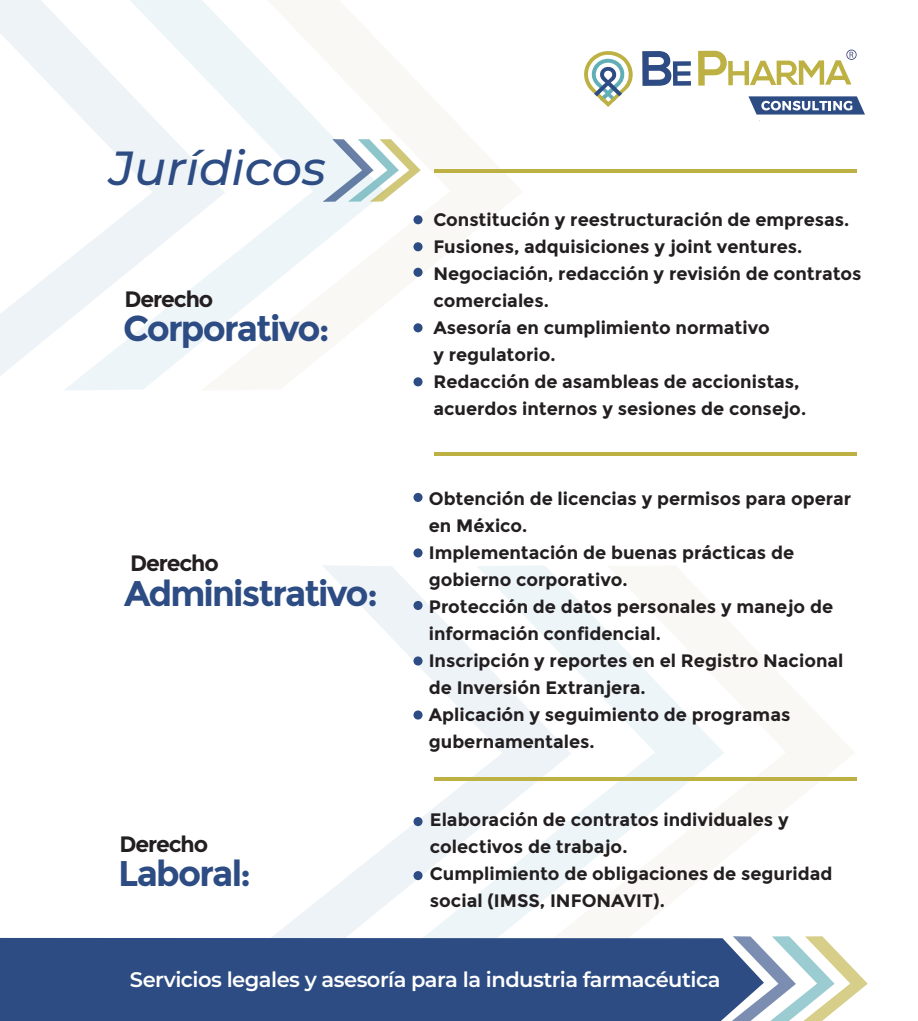
<style>
.page{position:relative;width:918px;height:1021px;background:#fff}
.page>*{position:absolute;margin:0;border:0;box-sizing:border-box;transform-origin:0 0}
.t1{font:italic 500 47.85px "Montserrat";color:#2d4c83}
.t2{font:700 35.7px "Montserrat";letter-spacing:-.05em;color:#2d4c83}
.t3{font:700 22.2px "Montserrat";letter-spacing:-.05em;color:#231f20}
.t4{font:600 21px "Montserrat";letter-spacing:-.025em;color:#fff}
.t5{font:700 18px/27px "Montserrat";color:#231f20}
</style>
<div class="page">
<svg style="left:272px;top:565px;width:145px;height:372px"></svg>
<svg style="left:417px;top:566px;width:131px;height:371px"></svg>
<svg style="left:548px;top:566px;width:307px;height:371px"></svg>
<svg style="left:0;top:0;width:66px;height:391px"></svg>
<svg style="left:63px;top:0;width:138px;height:390px"></svg>
<svg style="left:201px;top:0;width:322px;height:390px"></svg>
<svg style="left:584px;top:51px;width:49px;height:56px"></svg>
<svg style="left:642px;top:51px;width:49px;height:35px"></svg>
<svg style="left:698px;top:50px;width:159px;height:36px"></svg>
<svg style="left:748px;top:96px;width:117px;height:18px"></svg>
<svg style="left:718px;top:936px;width:150px;height:84px"></svg>
<div style="left:0;top:937px;width:764px;height:83px;background:#2d4c83"></div>
<hr style="left:434px;top:169px;width:423px;height:3px;background:#beb143">
<hr style="left:434px;top:452px;width:423px;height:3px;background:#beb143">
<hr style="left:434px;top:777px;width:423px;height:3px;background:#beb143">
<svg style="left:323px;top:139px;width:98px;height:63px"></svg>
<div style="left:413px;top:215px;width:10px;height:9px;background:#2d4c83;border-radius:50%"></div>
<div style="left:413px;top:242px;width:10px;height:9px;background:#2d4c83;border-radius:50%"></div>
<div style="left:413px;top:268px;width:10px;height:9px;background:#2d4c83;border-radius:50%"></div>
<div style="left:413px;top:323px;width:10px;height:9px;background:#2d4c83;border-radius:50%"></div>
<div style="left:413px;top:377px;width:10px;height:9px;background:#2d4c83;border-radius:50%"></div>
<div style="left:413px;top:493px;width:10px;height:9px;background:#2d4c83;border-radius:50%"></div>
<div style="left:413px;top:548px;width:10px;height:9px;background:#2d4c83;border-radius:50%"></div>
<div style="left:413px;top:601px;width:10px;height:9px;background:#2d4c83;border-radius:50%"></div>
<div style="left:413px;top:656px;width:10px;height:9px;background:#2d4c83;border-radius:50%"></div>
<div style="left:413px;top:710px;width:10px;height:9px;background:#2d4c83;border-radius:50%"></div>
<div style="left:413px;top:817px;width:10px;height:9px;background:#2d4c83;border-radius:50%"></div>
<div style="left:413px;top:871px;width:10px;height:9px;background:#2d4c83;border-radius:50%"></div>
<h1 class="t1" style="left:110px;top:134px;width:218px">Jurídicos</h1>
<p class="t3" style="left:125px;top:286px;width:90px">Derecho</p>
<h2 class="t2" style="left:123px;top:307px;width:208px">Corporativo:</h2>
<p class="t3" style="left:130px;top:549px;width:90px">Derecho</p>
<h2 class="t2" style="left:124px;top:572px;width:256px">Administrativo:</h2>
<p class="t3" style="left:119px;top:830px;width:90px">Derecho</p>
<h2 class="t2" style="left:118px;top:852px;width:135px">Laboral:</h2>
<p class="t5" style="left:433px;top:206px;width:430px">Constitución y reestructuración de empresas.<br>Fusiones, adquisiciones y joint ventures.<br>Negociación, redacción y revisión de contratos comerciales.<br>Asesoría en cumplimiento normativo<br>y regulatorio.<br>Redacción de asambleas de accionistas, acuerdos internos y sesiones de consejo.</p>
<p class="t5" style="left:429px;top:485px;width:424px">Obtención de licencias y permisos para operar en México.<br>Implementación de buenas prácticas de gobierno corporativo.<br>Protección de datos personales y manejo de información confidencial.<br>Inscripción y reportes en el Registro Nacional de Inversión Extranjera.<br>Aplicación y seguimiento de programas gubernamentales.</p>
<p class="t5" style="left:430px;top:806px;width:404px">Elaboración de contratos individuales y colectivos de trabajo.<br>Cumplimiento de obligaciones de seguridad social (IMSS, INFONAVIT).</p>
<p class="t4" style="left:130px;top:964px;width:592px">Servicios legales y asesoría para la industria farmacéutica</p>
</div>
